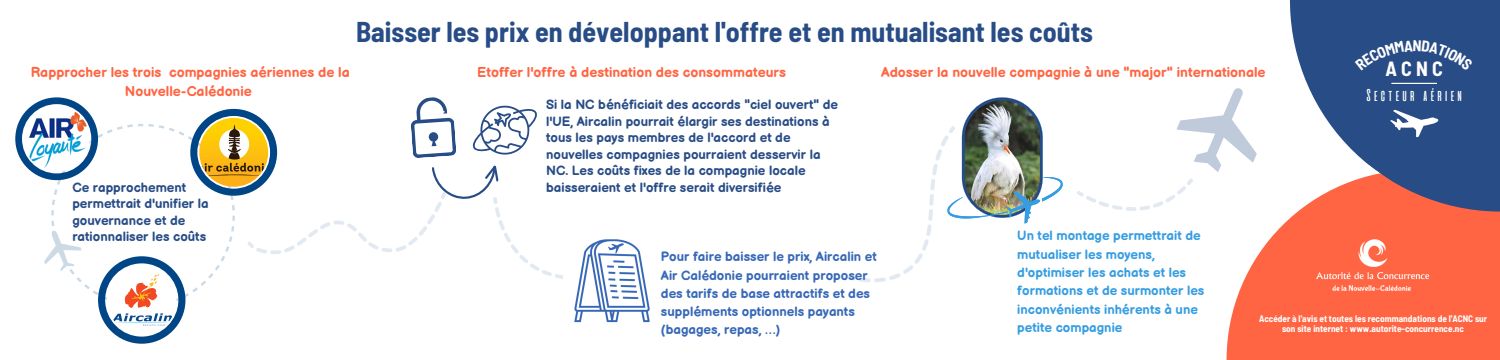
<style>
.page{position:relative;width:1500px;height:360px;background:#fff}
.page>*{position:absolute;margin:0;border:0;box-sizing:border-box;transform-origin:0 0}
.t1{font:700 semi-condensed 28px "Barlow";color:#284c86}
.t2{font:700 semi-condensed 20.08px "Barlow";color:#fff}
.t3{font:17.08px "Alienscows";color:#fff}
.t4{font:700 14px "Balsamiq Sans";color:#ff6542}
.t5{font:700 13.2px/16.5px "Balsamiq Sans";color:#284c86}
.t6{font:700 13.2px/18.3px "Balsamiq Sans";color:#3768b7}
.t7{font:700 13.2px/18.3px "Balsamiq Sans";color:#369de2}
.t8{font:700 semi-condensed 9.28px/10.2px "Barlow";color:#fff;text-align:center}
.s1{font-weight:400;font-size:11.28px}
</style>
<div class="page">
<svg style="left:256px;top:150px;width:153px;height:104px"></svg>
<svg style="left:247px;top:242px;width:7px;height:6px"></svg>
<svg style="left:51px;top:124px;width:184px;height:182px"></svg>
<svg style="left:44px;top:230px;width:39px;height:43px"></svg>
<svg style="left:15px;top:97px;width:83px;height:83px"></svg>
<svg style="left:190px;top:109px;width:87px;height:87px"></svg>
<svg style="left:98px;top:256px;width:87px;height:88px"></svg>
<svg style="left:848px;top:97px;width:215px;height:185px"></svg>
<div style="left:1227px;top:240px;width:273px;height:120px;background:#ff6542"></div>
<svg style="left:1269px;top:0;width:231px;height:240px;fill:#284c86"></svg>
<img style="left:1316px;top:232px;width:114px;height:66px">
<hr style="left:1391px;top:83px;width:46px;height:1px;background:#fff">
<svg style="left:1390px;top:110px;width:48px;height:27px"></svg>
<svg style="left:409px;top:97px;width:154px;height:182px"></svg>
<svg style="left:1077px;top:88px;width:192px;height:153px"></svg>
<img style="left:574px;top:239px;width:76px;height:84px">
<svg style="left:608px;top:243px;width:16px;height:11px"></svg>
<div style="left:1355px;top:40px;width:118px;height:31px;background:#284c86"></div>
<h1 class="t1" style="left:356px;top:14px;width:738px">Baisser les prix en développant l'offre et en mutualisant les coûts</h1>
<p class="t4" style="left:31px;top:64px;width:321px">Rapprocher les trois compagnies aériennes de la</p>
<p class="t4" style="left:477px;top:64px;width:310px">Etoffer l'offre à destination des consommateurs</p>
<h2 class="t2" style="left:1385px;top:56px;width:59px">ACNC</h2>
<p class="t4" style="left:125px;top:84px;width:129px">Nouvelle-Calédonie</p>
<p class="t4" style="left:881px;top:64px;width:386px">Adosser la nouvelle compagnie à une "major" internationale</p>
<p class="t3" style="left:1365px;top:85px;width:100px">Secteur aérien</p>
<p class="t5" style="left:546px;top:97px;width:293px">Si la NC bénéficiait des accords "ciel ouvert" de l'UE, Aircalin pourrait élargir ses destinations à tous les pays membres de l'accord et de nouvelles compagnies pourraient desservir la NC. Les coûts fixes de la compagnie locale baisseraient et l'offre serait diversifiée</p>
<p class="t5" style="left:72px;top:179px;width:138px">Ce rapprochement permettrait d'unifier la gouvernance et de rationnaliser les coûts</p>
<p class="t7" style="left:1017px;top:227px;width:189px">Un tel montage permettrait de mutualiser les moyens, d'optimiser les achats et les formations et de surmonter les inconvénients inhérents à une petite compagnie</p>
<p class="t6" style="left:661px;top:248px;width:217px">Pour faire baisser le prix, Aircalin et<br>Air Calédonie pourraient proposer des tarifs de base attractifs et des suppléments optionnels payants (bagages, repas, …)</p>
<p class="t8" style="left:1259px;top:313px;width:230px"><span class="s1">s</span>A<span class="s1">i</span>c<span class="s1">t</span>c<span class="s1">e</span>é<span class="s1">i</span>d<span class="s1">n</span>e<span class="s1">t</span>r<span class="s1">e</span>à<span class="s1">r n</span>l ' a<span class="s1">e</span>v<span class="s1">t</span>i s<span class="s1">:</span> e<span class="s1">w</span>t<span class="s1">w</span>t o<span class="s1">w</span>u <span class="s1">.</span>t<span class="s1">a</span>e <span class="s1">u</span>s <span class="s1">t</span>l e<span class="s1">o</span>s<span class="s1">r i</span>r<span class="s1">t</span>e<span class="s1">e</span>c<span class="s1">-</span>o<span class="s1">c</span>m<span class="s1">o</span>m<span class="s1">n c</span>a n<span class="s1">u</span>d<span class="s1">r</span> a<span class="s1">r e</span>t i<span class="s1">n</span>o n<span class="s1">c</span>s<span class="s1">e .</span>d<span class="s1">n</span>e<span class="s1">c</span>l ' A C N C s u r son site internet : www.autorite-concurrence.nc</p>
</div>
